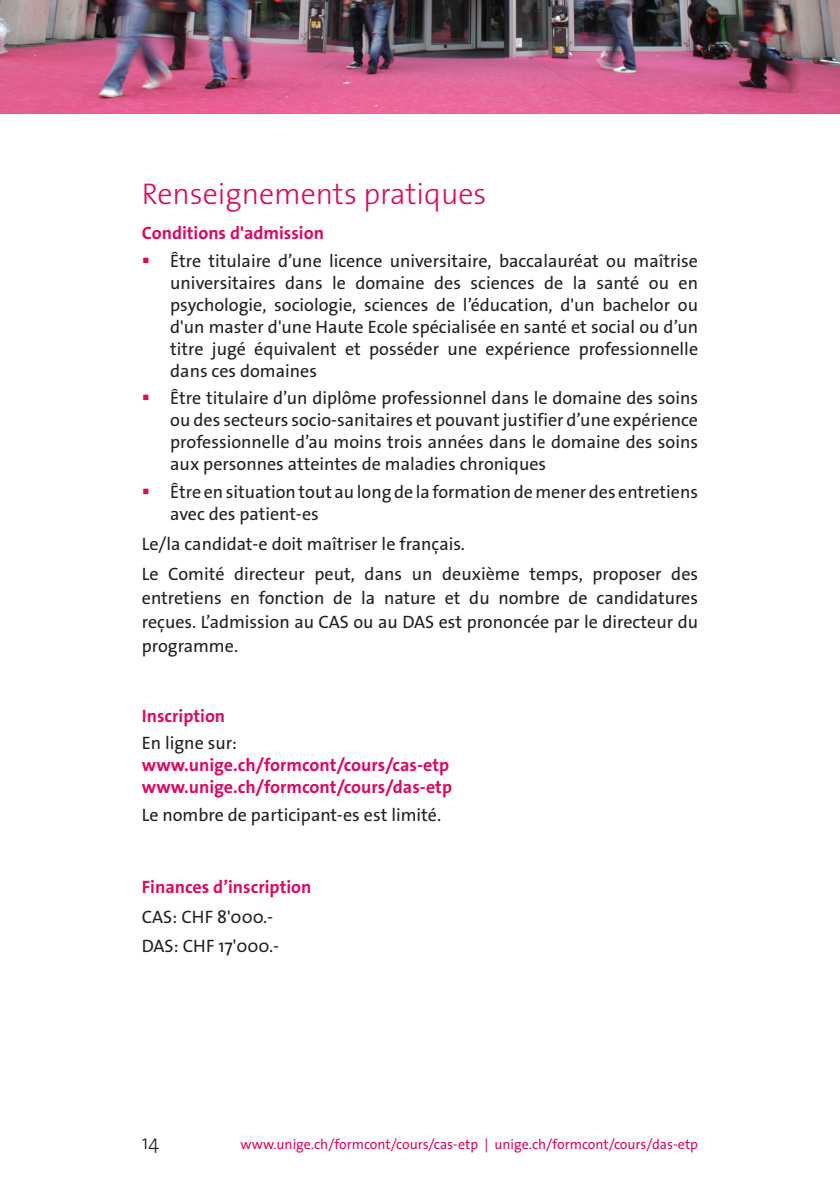
<style>
.page{position:relative;width:840px;height:1191px;background:#fff}
.page>*{position:absolute;margin:0;border:0;box-sizing:border-box;transform-origin:0 0}
.Style_de_paragraphe_1{font:300 30px "The Sans Os F";color:#db0a62}
.t1{font:300 20px "The Sans Os F";color:#231f20}
.retrait5{font:18px/22px "The Sans Os F";color:#231f20;text-align:justify}
.texte{font:18px/24px "The Sans Os F";color:#231f20;text-align:justify}
.texte-2{font:700 18px "The Sans Os F";color:#db0a62}
.t2{font:14px "The Sans Os F";color:#db0a62}
.s1{color:#db0a62}
</style>
<div class="page">
<img style="left:0;top:0;width:839px;height:113px">
<p class="Style_de_paragraphe_1" style="left:142px;top:174px;width:346px">Renseignements pratiques</p>
<p class="texte-2" style="left:142px;top:221px;width:183px">Conditions d'admission</p>
<p class="retrait5" style="left:170px;top:250px;width:529px;text-indent:-28px"><span class="s1">▪</span> Être titulaire d’une licence universitaire, baccalauréat ou maîtrise universitaires dans le domaine des sciences de la santé ou en psychologie, sociologie, sciences de l’éducation, d'un bachelor ou d'un master d'une Haute Ecole spécialisée en santé et social ou d’un titre jugé équivalent et posséder une expérience professionnelle dans ces domaines</p>
<p class="retrait5" style="left:170px;top:387px;width:529px;text-indent:-28px"><span class="s1">▪</span> Être titulaire d’un diplôme professionnel dans le domaine des soins ou des secteurs socio-sanitaires et pouvant justifier d’une expérience professionnelle d’au moins trois années dans le domaine des soins aux personnes atteintes de maladies chroniques</p>
<p class="retrait5" style="left:170px;top:481px;width:529px;text-indent:-28px"><span class="s1">▪</span> Être en situation tout au long de la formation de mener des entretiens avec des patient-es</p>
<p class="texte" style="left:142px;top:532px;width:324px">Le/la candidat-e doit maîtriser le français.</p>
<p class="texte" style="left:142px;top:561px;width:557px">Le Comité directeur peut, dans un deuxième temps, proposer des entretiens en fonction de la nature et du nombre de candidatures reçues. L’admission au CAS ou au DAS est prononcée par le directeur du programme.</p>
<p class="texte-2" style="left:142px;top:704px;width:85px">Inscription</p>
<p class="texte" style="left:142px;top:731px;width:97px">En ligne sur:</p>
<p class="texte-2" style="left:142px;top:753px;width:309px">www.unige.ch/formcont/cours/cas-etp</p>
<p class="texte-2" style="left:142px;top:775px;width:311px">www.unige.ch/formcont/cours/das-etp</p>
<p class="texte" style="left:142px;top:803px;width:301px">Le nombre de participant-es est limité.</p>
<p class="texte-2" style="left:142px;top:875px;width:171px">Finances d’inscription</p>
<p class="texte" style="left:142px;top:904px;width:133px">CAS: CHF 8'000.-</p>
<p class="texte" style="left:142px;top:934px;width:139px">DAS: CHF 17'000.-</p>
<p class="t1" style="left:142px;top:1129px;width:19px">14</p>
<p class="t2" style="left:240px;top:1135px;width:458px">www.unige.ch/formcont/cours/cas-etp | unige.ch/formcont/cours/das-etp</p>
</div>
